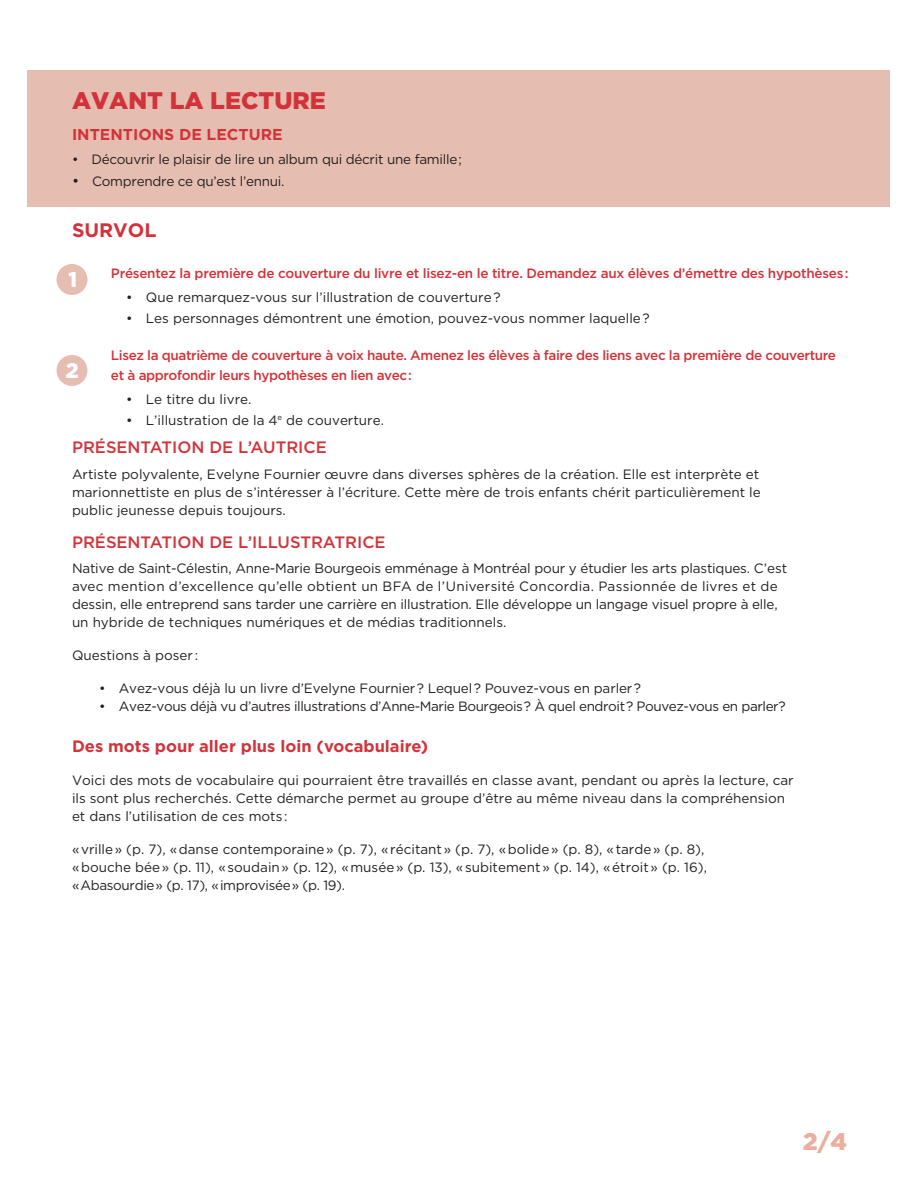
<style>
.page{position:relative;width:918px;height:1188px;background:#fff}
.page>*{position:absolute;margin:0;border:0;box-sizing:border-box;transform-origin:0 0}
.AvantLaLecture__VERT{font:900 24px "Gotham";color:#d2333a}
.t1{font:900 24px "Gotham";color:#ecaf9f}
.QuestionsDe__Orange2{font:700 19.5px "Gotham";color:#d2333a}
.Auteur_et_illustrate{font:500 16.5px "Gotham";color:#d2333a}
.Questions2__Rouge4{font:700 16.5px "Gotham";color:#d2333a}
.QuestionsDe__Orange2-2{font:700 15.75px "Gotham";color:#d2333a}
.Questions2__Rouge4-2{font:13.5px/18px "Gotham";color:#231f20}
.Questions__Mauve3{font:500 13.5px/19.5px "Gotham";letter-spacing:-.03em;color:#d2333a}
.Questions2__Rouge4-3{font:13.5px "Gotham";letter-spacing:-.03em;color:#231f20}
.Questions2__Rouge4-4{font:13.5px "Gotham";letter-spacing:-.02em;color:#231f20}
.s1{font-size:15px}
</style>
<div class="page">
<div style="left:28px;top:70px;width:862px;height:137px;background:#e6bdb1"></div>
<div style="left:57px;top:264px;width:30px;height:31px;background:#e6bdb1;border-radius:50%"></div>
<svg style="left:68px;top:272px;width:8px;height:15px"></svg>
<div style="left:57px;top:355px;width:30px;height:31px;background:#e6bdb1;border-radius:50%"></div>
<svg style="left:66px;top:363px;width:12px;height:15px"></svg>
<p class="AvantLaLecture__VERT" style="left:72px;top:87px;width:255px">AVANT LA LECTURE</p>
<p class="QuestionsDe__Orange2-2" style="left:72px;top:124px;width:212px">INTENTIONS DE LECTURE</p>
<p class="Questions2__Rouge4-4" style="left:72px;top:152px;width:391px">•- Découvrir le plaisir de lire un album qui décrit une famille;</p>
<p class="Questions2__Rouge4-4" style="left:72px;top:174px;width:214px"><span class="s1">•-</span> Comprendre ce qu’est l’ennui.</p>
<p class="QuestionsDe__Orange2" style="left:72px;top:218px;width:86px">SURVOL</p>
<p class="Questions__Mauve3" style="left:111px;top:263px;width:739px">Présentez la première de couverture du livre et lisez-en le titre. Demandez aux élèves d’émettre des hypothèses :</p>
<p class="Questions2__Rouge4-2" style="left:126px;top:288px;width:376px">• Que remarquez-vous sur l’illustration de couverture?</p>
<p class="Questions2__Rouge4-2" style="left:126px;top:309px;width:525px">• Les personnages démontrent une émotion, pouvez-vous nommer laquelle?</p>
<p class="Questions__Mauve3" style="left:111px;top:346px;width:727px">Lisez la quatrième de couverture à voix haute. Amenez les élèves à faire des liens avec la première de couverture et à approfondir leurs hypothèses en lien avec :</p>
<p class="Questions2__Rouge4-2" style="left:126px;top:390px;width:127px">• Le titre du livre.</p>
<p class="Questions2__Rouge4-2" style="left:126px;top:411px;width:259px">• L’illustration de la 4<sup>e</sup> de couverture.</p>
<p class="Auteur_et_illustrate" style="left:72px;top:437px;width:256px">PRÉSENTATION DE L’AUTRICE</p>
<p class="Questions2__Rouge4-2" style="left:72px;top:465px;width:690px;text-align:justify">Artiste polyvalente, Evelyne Fournier œuvre dans diverses sphères de la création. Elle est interprète et marionnettiste en plus de s’intéresser à l’écriture. Cette mère de trois enfants chérit particulièrement le public jeunesse depuis toujours.</p>
<p class="Auteur_et_illustrate" style="left:72px;top:531px;width:315px">PRÉSENTATION DE L’ILLUSTRATRICE</p>
<p class="Questions2__Rouge4-2" style="left:72px;top:559px;width:717px">Native de Saint-Célestin, Anne-Marie Bourgeois emménage à Montréal pour y étudier les arts plastiques. C’est avec mention d’excellence qu’elle obtient un BFA de l’Université Concordia. Passionnée de livres et de dessin, elle entreprend sans tarder une carrière en illustration. Elle développe un langage visuel propre à elle, un hybride de techniques numériques et de médias traditionnels.</p>
<p class="Questions2__Rouge4-2" style="left:72px;top:646px;width:128px">Questions à poser :</p>
<p class="Questions2__Rouge4-2" style="left:99px;top:679px;width:544px">•- Avez-vous déjà lu un livre d’Evelyne Fournier? Lequel? Pouvez-vous en parler?</p>
<p class="Questions2__Rouge4-3" style="left:99px;top:699px;width:688px">•- Avez-vous déjà vu d’autres illustrations d’Anne-Marie Bourgeois? À quel endroit? Pouvez-vous en parler?</p>
<p class="Questions2__Rouge4" style="left:72px;top:735px;width:358px">Des mots pour aller plus loin (vocabulaire)</p>
<p class="Questions2__Rouge4-2" style="left:72px;top:771px;width:723px">Voici des mots de vocabulaire qui pourraient être travaillés en classe avant, pendant ou après la lecture, car ils sont plus recherchés. Cette démarche permet au groupe d’être au même niveau dans la compréhension et dans l’utilisation de ces mots :</p>
<p class="Questions2__Rouge4-2" style="left:72px;top:840px;width:636px">«vrille» (p. 7), «danse contemporaine» (p. 7), «récitant» (p. 7), «bolide» (p. 8), «tarde» (p. 8), «bouche bée» (p. 11), «soudain» (p. 12), «musée» (p. 13), «subitement» (p. 14), «étroit» (p. 16), «Abasourdie» (p. 17), «improvisée» (p. 19).</p>
<h1 class="t1" style="left:803px;top:1128px;width:46px">2/4</h1>
</div>
